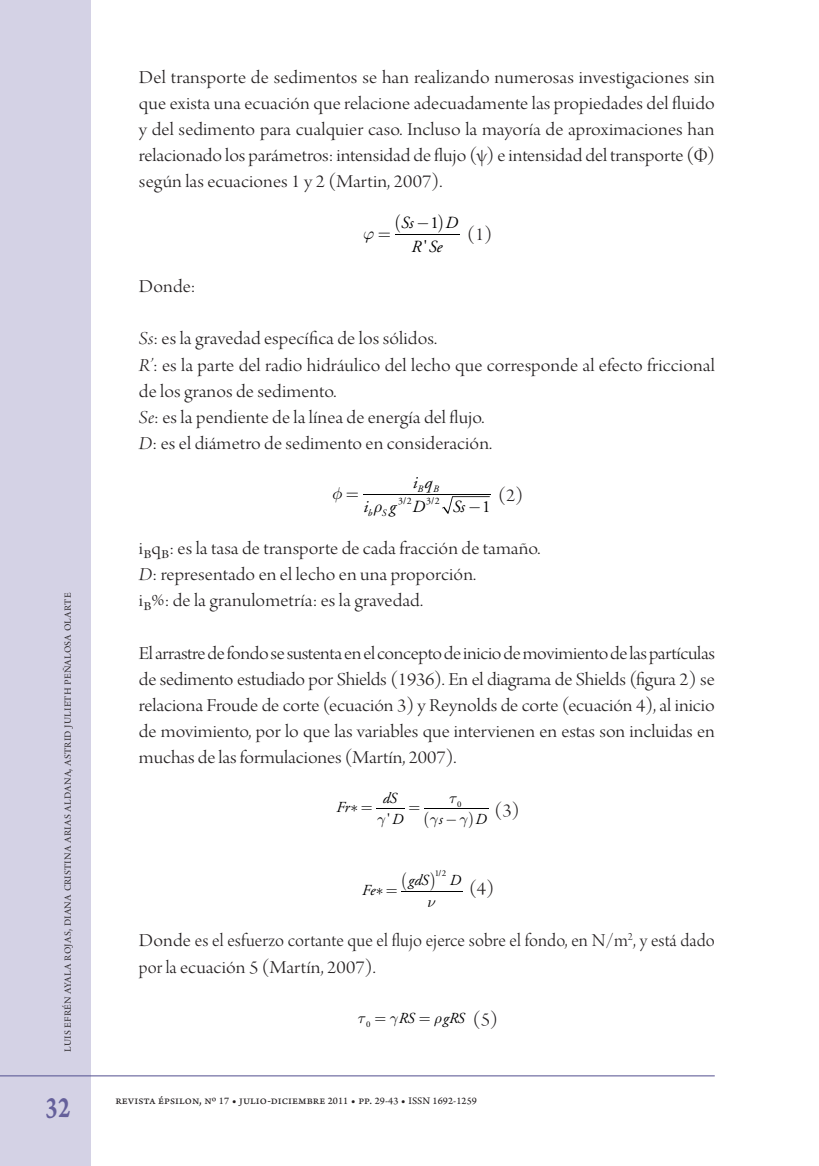
<style>
.page{position:relative;width:819px;height:1166px;background:#fff}
.page>*{position:absolute;margin:0;border:0;box-sizing:border-box;transform-origin:0 0}
.t1{font:31.5px "Arno Pro Smbd Caption";color:#65609b;scale:.75 1}
.t2{font:19.25px/26.1px "Arno Pro Light Display";letter-spacing:.005em;color:#231f20;scale:1.1 1}
.t3{font:italic 16.97px/24px "Adobe Garamond";color:#000;text-align:center}
.t4{font:16.97px "Adobe Garamond";color:#000}
.t5{font:italic 15.22px/21.5px "Adobe Garamond";letter-spacing:-.01em;color:#000}
.t6{font:14px "Arno Pro Light Display";letter-spacing:.015em;color:#231f20}
.t7{font:12.25px "Arno Pro Sm Text";letter-spacing:.01em;color:#231f20}
.t8{font:9.8px "Adobe Garamond";color:#000}
.t9{font:italic 9.8px "Adobe Garamond";color:#000}
.t10{font:8.92px "Adobe Garamond";color:#000}
.s1{font-style:normal}
.s2{font-family:"Arno Pro Light Italic Display"}
.s3{font-size:10.5px}
</style>
<div class="page">
<div style="left:0;top:0;width:91px;height:1166px;background:#d4d2e5"></div>
<hr style="left:0;top:1075px;width:714px;height:1px;background:#514e8f">
<hr style="left:395px;top:234px;width:64px;height:1px;background:#000">
<hr style="left:363px;top:494px;width:128px;height:1px;background:#000">
<hr style="left:424px;top:808px;width:64px;height:1px;background:#000">
<hr style="left:401px;top:891px;width:61px;height:1px;background:#000">
<svg style="left:376px;top:808px;width:29px;height:1px"></svg>
<svg style="left:442px;top:496px;width:47px;height:18px"></svg>
<p class="t6" style="left:59px;top:1052px;width:460px;rotate:-90deg">luis efrén ayala rojas, diana cristina arias aldana, astrid julieth peñalosa olarte</p>
<p class="t2" style="left:139px;top:65px;width:525px;text-align:justify">Del transporte de sedimentos se han realizando numerosas investigaciones sin que exista una ecuación que relacione adecuadamente las propiedades del fluido y del sedimento para cualquier caso. Incluso la mayoría de aproximaciones han relacionado los parámetros: intensidad de flujo (ψ) e intensidad del transporte (Φ) según las ecuaciones 1 y 2 (Martin, 2007).</p>
<p class="t3" style="left:401px;top:211px;width:58px">Ss −<span class="s1">1</span> D<br>R Se</p>
<p class="t2" style="left:467px;top:222px;width:24px">(1)</p>
<p class="t4" style="left:423px;top:238px;width:5px">'</p>
<p class="t2" style="left:139px;top:275px;width:53px">Donde:</p>
<p class="t2" style="left:139px;top:327px;width:525px"><span class="s2">Ss</span>: es la gravedad específica de los sólidos.<br><span class="s2">R’</span>: es la parte del radio hidráulico del lecho que corresponde al efecto friccional de los granos de sedimento.<br><span class="s2">Se</span>: es la pendiente de la línea de energía del flujo.<br><span class="s2">D</span>: es el diámetro de sedimento en consideración.</p>
<p class="t3" style="left:413px;top:471px;width:21px">i q</p>
<p class="t3" style="left:363px;top:495px;width:6px">i</p>
<p class="t3" style="left:389px;top:495px;width:37px">g D</p>
<p class="t3" style="left:452px;top:495px;width:39px">Ss <span class="s1">1</span></p>
<p class="t9" style="left:417px;top:484px;width:23px">B B</p>
<p class="t8" style="left:398px;top:496px;width:15px">3/2</p>
<p class="t8" style="left:426px;top:496px;width:15px">3/2</p>
<p class="t2" style="left:498px;top:484px;width:24px">(2)</p>
<p class="t2" style="left:139px;top:536px;width:366px">i<sub>b</sub>q<sub>b</sub>: es la tasa de transporte de cada fracción de tamaño.<br><span class="s2">D</span>: representado en el lecho en una proporción.<br>i<sub>b</sub>%: de la granulometría: es la gravedad.</p>
<p class="t2" style="left:139px;top:641px;width:525px;text-align:justify">El arrastre de fondo se sustenta en el concepto de inicio de movimiento de las partículas de sedimento estudiado por Shields (1936). En el diagrama de Shields (figura 2) se relaciona Froude de corte (ecuación 3) y Reynolds de corte (ecuación 4), al inicio de movimiento, por lo que las variables que intervienen en estas son incluidas en muchas de las formulaciones (Martín, 2007).</p>
<p class="t5" style="left:336px;top:797px;width:23px">Fr∗</p>
<p class="t5" style="left:383px;top:788px;width:22px">dS <span class="s1">'</span>D</p>
<p class="t9" style="left:368px;top:508px;width:20px">b S</p>
<p class="t10" style="left:457px;top:799px;width:6px">0</p>
<p class="t2" style="left:494px;top:798px;width:24px">(3)</p>
<p class="t5" style="left:439px;top:809px;width:20px">s−</p>
<p class="t5" style="left:475px;top:809px;width:13px">D</p>
<p class="t10" style="left:434px;top:868px;width:13px">1/2</p>
<p class="t5" style="left:408px;top:869px;width:21px">gdS</p>
<p class="t5" style="left:450px;top:869px;width:13px">D</p>
<p class="t2" style="left:469px;top:876px;width:24px">(4)</p>
<p class="t2" style="left:139px;top:929px;width:525px">Donde es el esfuerzo cortante que el flujo ejerce sobre el fondo, en N/m<sup>2</sup>, y está dado por la ecuación 5 (Martín, 2007).</p>
<p class="t5" style="left:399px;top:1008px;width:17px">RS</p>
<p class="t5" style="left:443px;top:1008px;width:23px">gRS</p>
<p class="t5" style="left:362px;top:880px;width:23px">Fe∗</p>
<p class="t10" style="left:366px;top:1019px;width:6px">0</p>
<p class="t2" style="left:473px;top:1007px;width:24px">(5)</p>
<h1 class="t1" style="left:46px;top:1088px;width:34px">32</h1>
<p class="t7" style="left:115px;top:1093px;width:363px">revista épsilon, nº <span class="s3">17</span> • julio-diciembre <span class="s3">2011</span> • pp. <span class="s3">29-43</span> • <span class="s3">ISSN 1692-1259</span></p>
</div>
